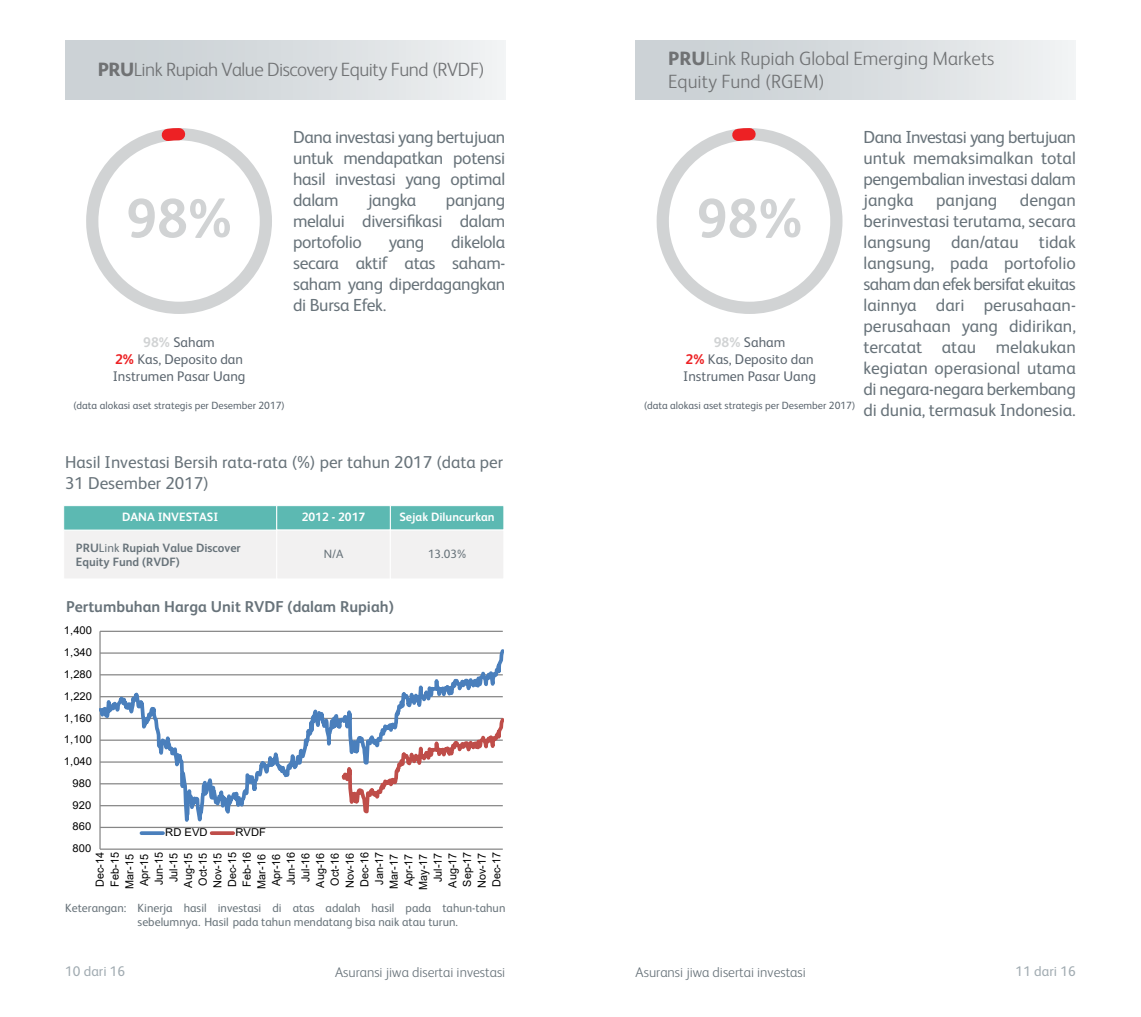
<style>
.page{position:relative;width:1141px;height:1017px;background:#fff}
.page>*{position:absolute;margin:0;border:0;box-sizing:border-box;transform-origin:0 0}
.t1{font:700 55.12px "FS Albert Pro";color:#d1d3d4}
.t2{font:300 19.25px/23.1px "FS Albert Pro";color:#707274}
.t3{font:300 19.25px "FS Albert Pro";letter-spacing:-.025em;color:#707274}
.t4{font:17.5px/21px "FS Albert Pro";letter-spacing:-.02em;color:#68737a;text-align:justify}
.t5{font:17.5px "FS Albert Pro";color:#68737a}
.t6{font:17.32px/20.7px "FS Albert Pro";color:#68737a}
.t7{font:700 15.75px "FS Albert Pro";color:#68737a}
.t8{font:14px/16.8px "FS Albert Pro";color:#5d6770;text-align:center}
.t9{font:300 14px "FS Albert Pro";color:#68737a}
.t10{font:14px "FS Albert Pro";color:#a2acb2}
.t11{font:700 12.08px/14.5px "FS Albert Pro";color:#68737a}
.t12{font:700 12.08px "FS Albert Pro";color:#fff}
.t13{font:12.08px "FS Albert Pro";color:#68737a}
.t14{font:11.9px/14.3px "FS Albert Pro";color:#68737a}
.t15{font:11.2px/14.7px "Arial";color:#010101;text-align:right;scale:.96 1}
.t16{font:10.85px "Arial";color:#010101;scale:1.04 1}
.t17{font:10.5px "FS Albert Pro";color:#5d6770}
.s1{font-weight:800}
.s2{font-weight:700;color:#d1d3d4}
.s3{font-weight:700;color:#ed2124}
.s4{font-weight:400}
</style>
<div class="page">
<div style="left:636px;top:40px;width:440px;height:60px;background:linear-gradient(to right,#c5ccd1,#eef0f1)"></div>
<svg style="left:656px;top:128px;width:187px;height:186px"></svg>
<div style="left:63px;top:530px;width:214px;height:49px;background:#f2f1f1"></div>
<div style="left:63px;top:505px;width:214px;height:25px;background:#5cb9b2;border:1px solid #fff"></div>
<div style="left:390px;top:505px;width:114px;height:25px;background:#5cb9b2;border:1px solid #fff"></div>
<div style="left:276px;top:505px;width:115px;height:25px;background:#5cb9b2;border:1px solid #fff"></div>
<div style="left:276px;top:530px;width:115px;height:49px;background:#f2f1f1"></div>
<div style="left:390px;top:530px;width:114px;height:49px;background:#f2f1f1"></div>
<hr style="left:99px;top:631px;width:2px;height:218px;background:#868686">
<svg style="left:100px;top:631px;width:404px;height:219px"></svg>
<svg style="left:141px;top:831px;width:22px;height:4px"></svg>
<svg style="left:212px;top:831px;width:21px;height:4px"></svg>
<svg style="left:86px;top:128px;width:186px;height:186px"></svg>
<div style="left:65px;top:40px;width:440px;height:60px;background:linear-gradient(to right,#c5ccd1,#edf0f1)"></div>
<p class="t3" style="left:98px;top:56px;width:389px"><span class="s1">PRU</span>Link Rupiah Value Discovery Equity Fund (RVDF)</p>
<h1 class="t1" style="left:126px;top:180px;width:107px">98%</h1>
<p class="t4" style="left:293px;top:125px;width:214px">Dana investasi yang bertujuan untuk mendapatkan potensi hasil investasi yang optimal dalam</p>
<p class="t4" style="left:368px;top:188px;width:50px">jangka</p>
<p class="t4" style="left:293px;top:188px;width:214px;text-indent:153px">panjang melalui diversifikasi dalam portofolio</p>
<p class="t4" style="left:293px;top:230px;width:214px;text-indent:158px">dikelola secara aktif atas saham&shy;saham yang diperdagangkan di Bursa Efek.</p>
<p class="t4" style="left:389px;top:230px;width:37px">yang</p>
<p class="t8" style="left:113px;top:333px;width:134px"><span class="s2">98%</span> Saham<br><span class="s3">2%</span> Kas, Deposito dan<br>Instrumen Pasar Uang</p>
<p class="t17" style="left:73px;top:398px;width:213px">(data alokasi aset strategis per Desember 2017)</p>
<p class="t6" style="left:65px;top:451px;width:440px">Hasil Investasi Bersih rata-rata (%) per tahun 2017 (data per<br>31 Desember 2017)</p>
<p class="t12" style="left:122px;top:509px;width:98px">DANA INVESTASI</p>
<p class="t12" style="left:302px;top:509px;width:65px">2012 - 2017</p>
<p class="t12" style="left:399px;top:509px;width:97px">Sejak Diluncurkan</p>
<p class="t13" style="left:324px;top:545px;width:21px">N/A</p>
<p class="t13" style="left:428px;top:545px;width:40px">13.03%</p>
<p class="t11" style="left:76px;top:540px;width:166px">PRU<span class="s4">Link</span> Rupiah Value Discover<br>Equity Fund (RVDF)</p>
<p class="t7" style="left:66px;top:596px;width:329px">Pertumbuhan Harga Unit RVDF (dalam Rupiah)</p>
<p class="t16" style="left:64px;top:623px;width:29px">1,400</p>
<p class="t16" style="left:64px;top:645px;width:29px">1,340</p>
<p class="t16" style="left:64px;top:667px;width:29px">1,280</p>
<p class="t16" style="left:64px;top:688px;width:29px">1,220</p>
<p class="t16" style="left:64px;top:710px;width:29px">1,160</p>
<p class="t16" style="left:64px;top:732px;width:29px">1,100</p>
<p class="t16" style="left:64px;top:754px;width:29px">1,040</p>
<p class="t16" style="left:72px;top:776px;width:20px">980</p>
<p class="t16" style="left:72px;top:797px;width:20px">920</p>
<p class="t16" style="left:72px;top:819px;width:20px">860</p>
<p class="t16" style="left:165px;top:825px;width:42px">RD EVD</p>
<p class="t16" style="left:236px;top:825px;width:31px">RVDF</p>
<p class="t16" style="left:72px;top:841px;width:20px">800</p>
<p class="t15" style="left:93px;top:890px;width:41px;rotate:-90deg">Dec-14<br>Feb-15<br>Mar-15<br>Apr-15<br>Jun-15<br>Jul-15<br>Aug-15<br>Oct-15<br>Nov-15<br>Dec-15<br>Feb-16<br>Mar-16<br>Apr-16<br>Jun-16<br>Jul-16<br>Aug-16<br>Oct-16<br>Nov-16<br>Dec-16<br>Jan-17<br>Mar-17<br>Apr-17<br>May-17<br>Jul-17<br>Aug-17<br>Sep-17<br>Nov-17<br>Dec-17</p>
<p class="t14" style="left:138px;top:899px;width:369px;text-indent:-72px">Keterangan: Kinerja hasil investasi di atas adalah hasil pada tahun-tahun sebelumnya. Hasil pada tahun mendatang bisa naik atau turun.</p>
<p class="t10" style="left:65px;top:961px;width:62px">10 dari 16</p>
<p class="t9" style="left:335px;top:962px;width:172px">Asuransi jiwa disertai investasi</p>
<p class="t2" style="left:668px;top:45px;width:328px"><span class="s1">PRU</span>Link Rupiah Global Emerging Markets<br>Equity Fund (RGEM)</p>
<p class="t4" style="left:863px;top:125px;width:214px">Dana Investasi yang bertujuan untuk memaksimalkan total pengembalian investasi dalam jangka</p>
<p class="t4" style="left:863px;top:188px;width:214px;text-indent:156px">dengan berinvestasi terutama, secara langsung dan/atau tidak langsung, pada portofolio saham dan efek bersifat ekuitas lainnya dari perusahaan&shy;perusahaan yang didirikan, tercatat atau melakukan kegiatan operasional utama di negara-negara berkembang di dunia, termasuk Indonesia.</p>
<p class="t5" style="left:936px;top:188px;width:63px">panjang</p>
<h1 class="t1" style="left:697px;top:180px;width:107px">98%</h1>
<p class="t8" style="left:683px;top:333px;width:134px"><span class="s2">98%</span> Saham<br><span class="s3">2%</span> Kas, Deposito dan<br>Instrumen Pasar Uang</p>
<p class="t17" style="left:644px;top:398px;width:213px">(data alokasi aset strategis per Desember 2017)</p>
<p class="t9" style="left:636px;top:962px;width:172px">Asuransi jiwa disertai investasi</p>
<p class="t10" style="left:1016px;top:961px;width:62px">11 dari 16</p>
</div>
